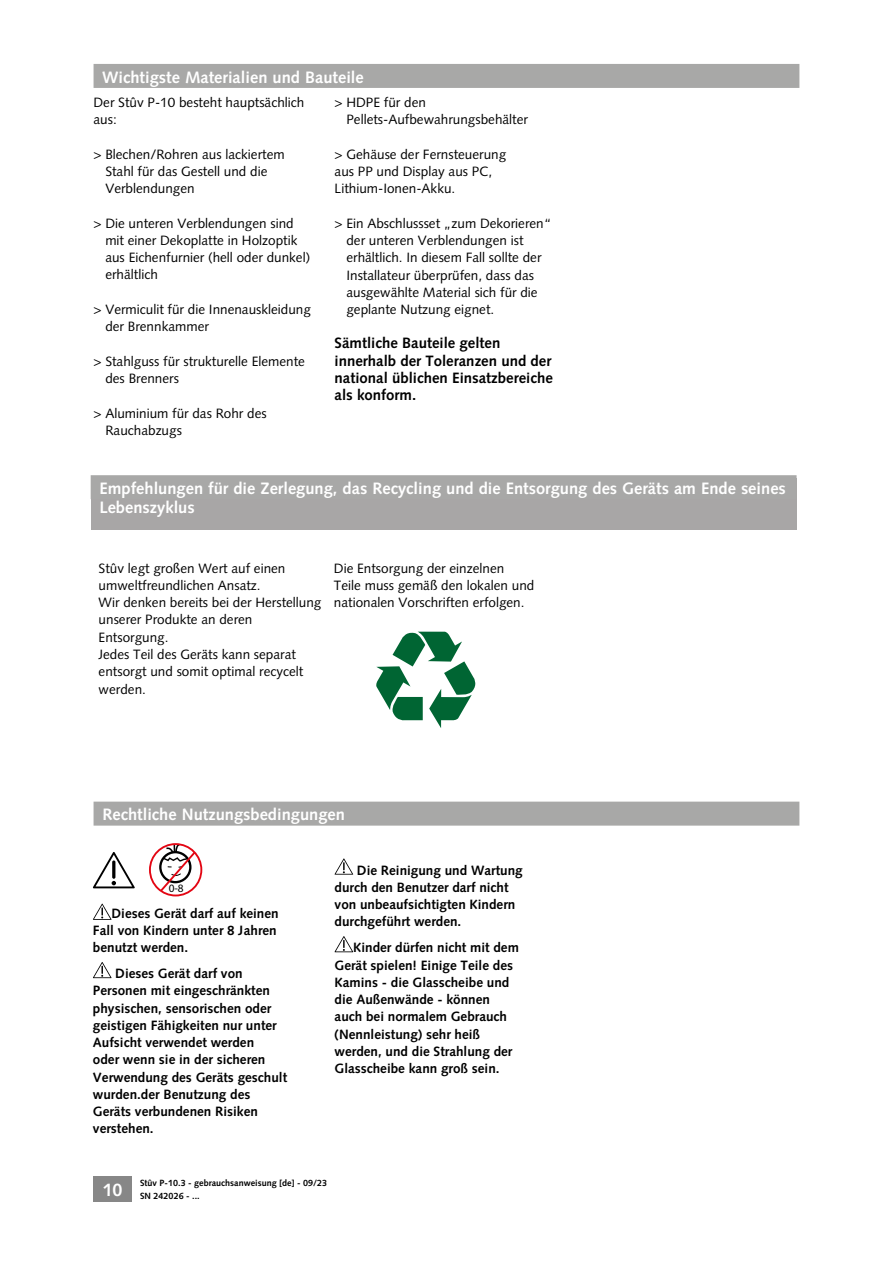
<style>
.page{position:relative;width:893px;height:1263px;background:#fff}
.page>*{position:absolute;margin:0;border:0;box-sizing:border-box;transform-origin:0 0}
.t1{font:700 16.5px/19.5px "Syntax LT Std";color:#fff}
.t2{font:700 15px/17.2px "Syntax LT Std";color:#000}
.t3{font:13.5px/17.2px "Syntax LT Std";color:#000}
.t4{font:700 13.5px/17.2px "Syntax LT Std";color:#000}
.t5{font:11.25px "Myriad Pro";color:#000}
.t6{font:700 9px "Syntax LT Std";color:#000}
</style>
<div class="page">
<div style="left:94px;top:1176px;width:38px;height:26px;background:#878787"></div>
<div style="left:94px;top:64px;width:705px;height:24px;background:#a8a8a7"></div>
<div style="left:91px;top:478px;width:705px;height:52px;background:#a8a6a6"></div>
<div style="left:91px;top:475px;width:705px;height:24px;background:#a8a8a7"></div>
<svg style="left:376px;top:631px;width:100px;height:97px"></svg>
<div style="left:94px;top:802px;width:705px;height:24px;background:#a8a8a7"></div>
<svg style="left:93px;top:852px;width:42px;height:36px"></svg>
<svg style="left:93px;top:904px;width:19px;height:16px"></svg>
<svg style="left:93px;top:962px;width:19px;height:16px"></svg>
<svg style="left:335px;top:858px;width:18px;height:17px"></svg>
<svg style="left:335px;top:936px;width:18px;height:16px"></svg>
<svg style="left:149px;top:843px;width:54px;height:53px"></svg>
<p class="t1" style="left:102px;top:67px;width:263px">Wichtigste Materialien und Bauteile</p>
<p class="t3" style="left:94px;top:94px;width:212px">Der Stûv P-10 besteht hauptsächlich aus:</p>
<p class="t3" style="left:105px;top:145px;width:181px;text-indent:-12px">&gt; Blechen/Rohren aus lackiertem<br>Stahl für das Gestell und die<br>Verblendungen</p>
<p class="t3" style="left:105px;top:214px;width:206px;text-indent:-12px">&gt; Die unteren Verblendungen sind mit einer Dekoplatte in Holzoptik aus Eichenfurnier (hell oder dunkel) erhältlich</p>
<p class="t3" style="left:105px;top:301px;width:207px;text-indent:-12px">&gt; Vermiculit für die Innenauskleidung der Brennkammer</p>
<p class="t3" style="left:105px;top:352px;width:201px;text-indent:-12px">&gt; Stahlguss für strukturelle Elemente des Brenners</p>
<p class="t3" style="left:105px;top:404px;width:163px;text-indent:-12px">&gt; Aluminium für das Rohr des<br>Rauchabzugs</p>
<p class="t3" style="left:346px;top:94px;width:183px;text-indent:-12px">&gt; HDPE für den<br>Pellets-Aufbewahrungsbehälter</p>
<p class="t3" style="left:335px;top:145px;width:173px">&gt; Gehäuse der Fernsteuerung aus PP und Display aus PC,<br>Lithium-Ionen-Akku.</p>
<p class="t3" style="left:346px;top:214px;width:206px;text-indent:-12px">&gt; Ein Abschlussset „zum Dekorieren“ der unteren Verblendungen ist erhältlich. In diesem Fall sollte der Installateur überprüfen, dass das ausgewählte Material sich für die geplante Nutzung eignet.</p>
<p class="t2" style="left:335px;top:335px;width:220px">Sämtliche Bauteile gelten innerhalb der Toleranzen und der national üblichen Einsatzbereiche als konform.</p>
<p class="t1" style="left:99px;top:479px;width:688px">Empfehlungen für die Zerlegung, das Recycling und die Entsorgung des Geräts am Ende seines<br>Lebenszyklus</p>
<p class="t3" style="left:99px;top:559px;width:224px">Stûv legt großen Wert auf einen umweltfreundlichen Ansatz.<br>Wir denken bereits bei der Herstellung unserer Produkte an deren<br>Entsorgung.<br>Jedes Teil des Geräts kann separat entsorgt und somit optimal recycelt werden.</p>
<p class="t3" style="left:334px;top:559px;width:202px">Die Entsorgung der einzelnen<br>Teile muss gemäß den lokalen und nationalen Vorschriften erfolgen.</p>
<p class="t1" style="left:102px;top:805px;width:244px">Rechtliche Nutzungsbedingungen</p>
<p class="t5" style="left:169px;top:882px;width:17px">0-8</p>
<p class="t4" style="left:93px;top:904px;width:187px;text-indent:19px">Dieses Gerät darf auf keinen<br>Fall von Kindern unter 8 Jahren benutzt werden.</p>
<p class="t4" style="left:93px;top:965px;width:196px;text-indent:22px">Dieses Gerät darf von<br>Personen mit eingeschränkten physischen, sensorischen oder geistigen Fähigkeiten nur unter<br>Aufsicht verwendet werden<br>oder wenn sie in der sicheren<br>Verwendung des Geräts geschult wurden.der Benutzung des<br>Geräts verbundenen Risiken verstehen.</p>
<p class="t4" style="left:335px;top:861px;width:190px;text-indent:22px">Die Reinigung und Wartung durch den Benutzer darf nicht von unbeaufsichtigten Kindern durchgeführt werden.</p>
<p class="t4" style="left:335px;top:939px;width:186px;text-indent:19px">Kinder dürfen nicht mit dem<br>Gerät spielen! Einige Teile des<br>Kamins - die Glasscheibe und die Außenwände - können auch bei normalem Gebrauch (Nennleistung) sehr heiß werden, und die Strahlung der<br>Glasscheibe kann groß sein.</p>
<p class="t6" style="left:140px;top:1178px;width:189px">Stûv P-10.3 - gebrauchsanweisung [de] - 09/23</p>
<p class="t6" style="left:103px;top:1190px;width:98px"><sup>10</sup> SN 242026 - ...</p>
</div>
